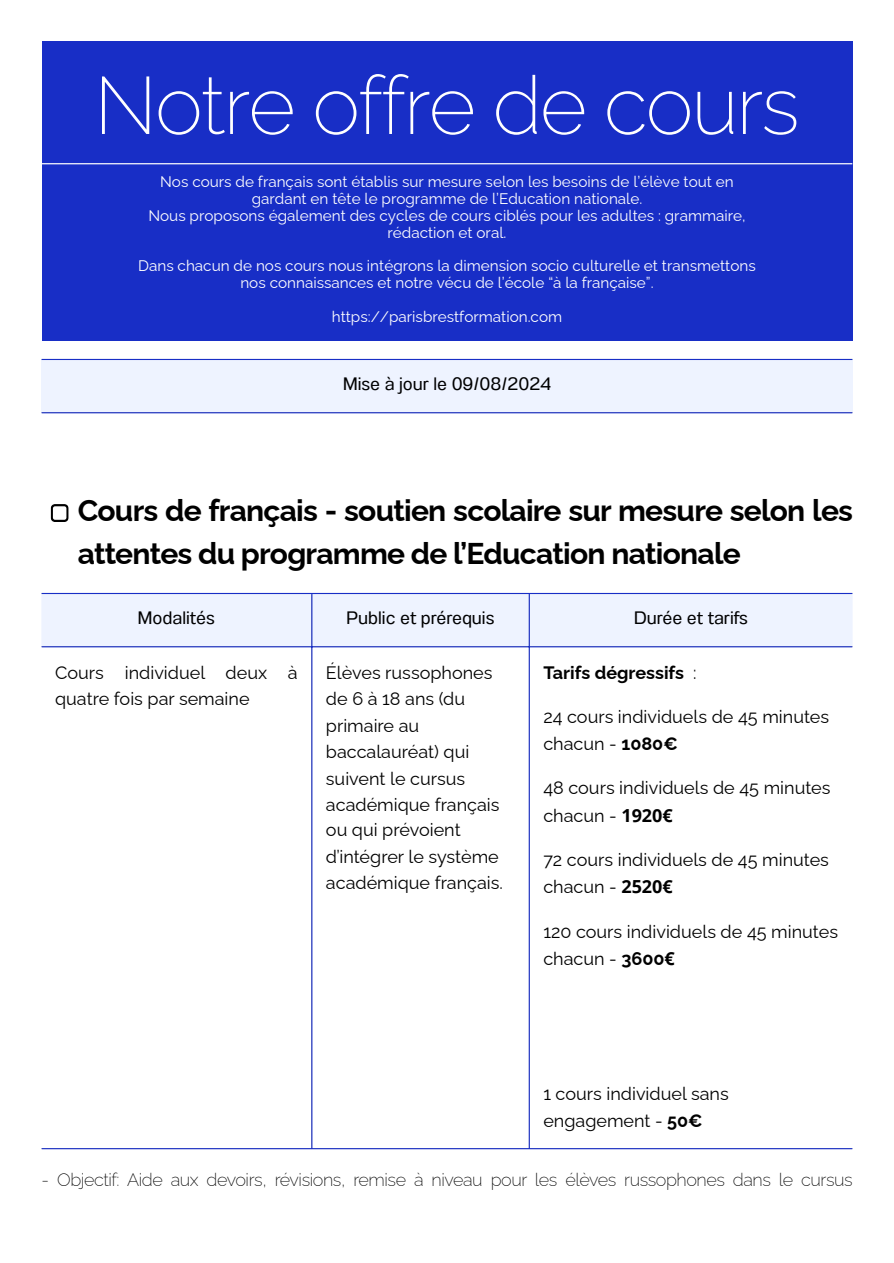
<style>
.page{position:relative;width:894px;height:1263px;background:#fff}
.page>*{position:absolute;margin:0;border:0;box-sizing:border-box;transform-origin:0 0}
.t1{font:200 81px "Raleway";letter-spacing:-.025em;color:#fff}
.t2{font:700 30px/42.8px "Raleway";letter-spacing:-.025em;color:#000}
.t3{font:18px/26.2px "Raleway";color:#000}
.t4{font:200 18px "Raleway";letter-spacing:-.025em;color:#000}
.t5{font:18px "Anantason";color:#000}
.t6{font:700 18px "Raleway";color:#000}
.t7{font:15.3px/16.8px "Raleway";color:#fff;text-align:center}
.s1{font-weight:400}
.s2{font-weight:700}
.s3{font-family:"Open Sans";font-weight:700}
</style>
<div class="page">
<div style="left:42px;top:42px;width:810px;height:299px;background:#182ec6"></div>
<hr style="left:42px;top:163px;width:810px;height:1px;background:#fff">
<div style="left:42px;top:359px;width:810px;height:54px;background:#eef3ff"></div>
<hr style="left:42px;top:359px;width:810px;height:1px;background:#182ec6">
<hr style="left:42px;top:412px;width:810px;height:1px;background:#182ec6">
<svg style="left:51px;top:504px;width:18px;height:18px"></svg>
<div style="left:42px;top:594px;width:810px;height:52px;background:#eef3ff"></div>
<hr style="left:311px;top:594px;width:1px;height:554px;background:#182ec6">
<hr style="left:528px;top:594px;width:1px;height:554px;background:#182ec6">
<hr style="left:42px;top:593px;width:810px;height:1px;background:#182ec6">
<hr style="left:42px;top:646px;width:810px;height:1px;background:#182ec6">
<hr style="left:42px;top:1148px;width:810px;height:1px;background:#182ec6">
<p class="t1" style="left:94px;top:58px;width:706px">Notre offre de cours</p>
<p class="t7" style="left:160px;top:174px;width:575px">Nos cours de français sont établis sur mesure selon les besoins de l’élève tout en gardant en tête le programme de l’Education nationale.</p>
<p class="t7" style="left:148px;top:207px;width:598px">Nous proposons également des cycles de cours ciblés pour les adultes : grammaire, rédaction et oral.</p>
<p class="t7" style="left:138px;top:258px;width:619px">Dans chacun de nos cours nous intégrons la dimension socio culturelle et transmettons nos connaissances et notre vécu de l’école “à la française”.</p>
<p class="t7" style="left:332px;top:308px;width:232px">https://parisbrestformation.com</p>
<p class="t5" style="left:343px;top:374px;width:209px">Mise à jour le 09/08/2024</p>
<p class="t2" style="left:78px;top:489px;width:776px">Cours de français - soutien scolaire sur mesure selon les attentes du programme de l’Education nationale</p>
<p class="t5" style="left:138px;top:608px;width:78px">Modalités</p>
<p class="t5" style="left:346px;top:608px;width:149px">Public et prérequis</p>
<p class="t5" style="left:634px;top:608px;width:115px">Durée et tarifs</p>
<p class="t3" style="left:55px;top:660px;width:244px;line-height:25.8px">Cours individuel deux à quatre fois par semaine</p>
<p class="t3" style="left:326px;top:659px;width:178px">Élèves russophones de 6 à 18 ans (du primaire au baccalauréat) qui suivent le cursus académique français ou qui prévoient d’intégrer le système académique français.</p>
<p class="t6" style="left:543px;top:662px;width:155px">Tarifs dégressifs <span class="s1">:</span></p>
<p class="t3" style="left:543px;top:703px;width:287px;line-height:27px">24 cours individuels de 45 minutes chacun - <span class="s2">1080€</span></p>
<p class="t3" style="left:543px;top:773px;width:288px;line-height:28.2px">48 cours individuels de 45 minutes chacun - <span class="s3">1920€</span></p>
<p class="t3" style="left:543px;top:846px;width:287px;line-height:27px">72 cours individuels de 45 minutes chacun - <span class="s3">2520€</span></p>
<p class="t3" style="left:543px;top:918px;width:296px;line-height:27px">120 cours individuels de 45 minutes chacun - <span class="s2">3600</span><span class="s3">€</span></p>
<p class="t3" style="left:543px;top:1080px;width:187px;line-height:27px">1 cours individuel sans engagement - <span class="s2">50€</span></p>
<p class="t4" style="left:42px;top:1169px;width:812px">- Objectif: Aide aux devoirs, révisions, remise à niveau pour les élèves russophones dans le cursus</p>
</div>
